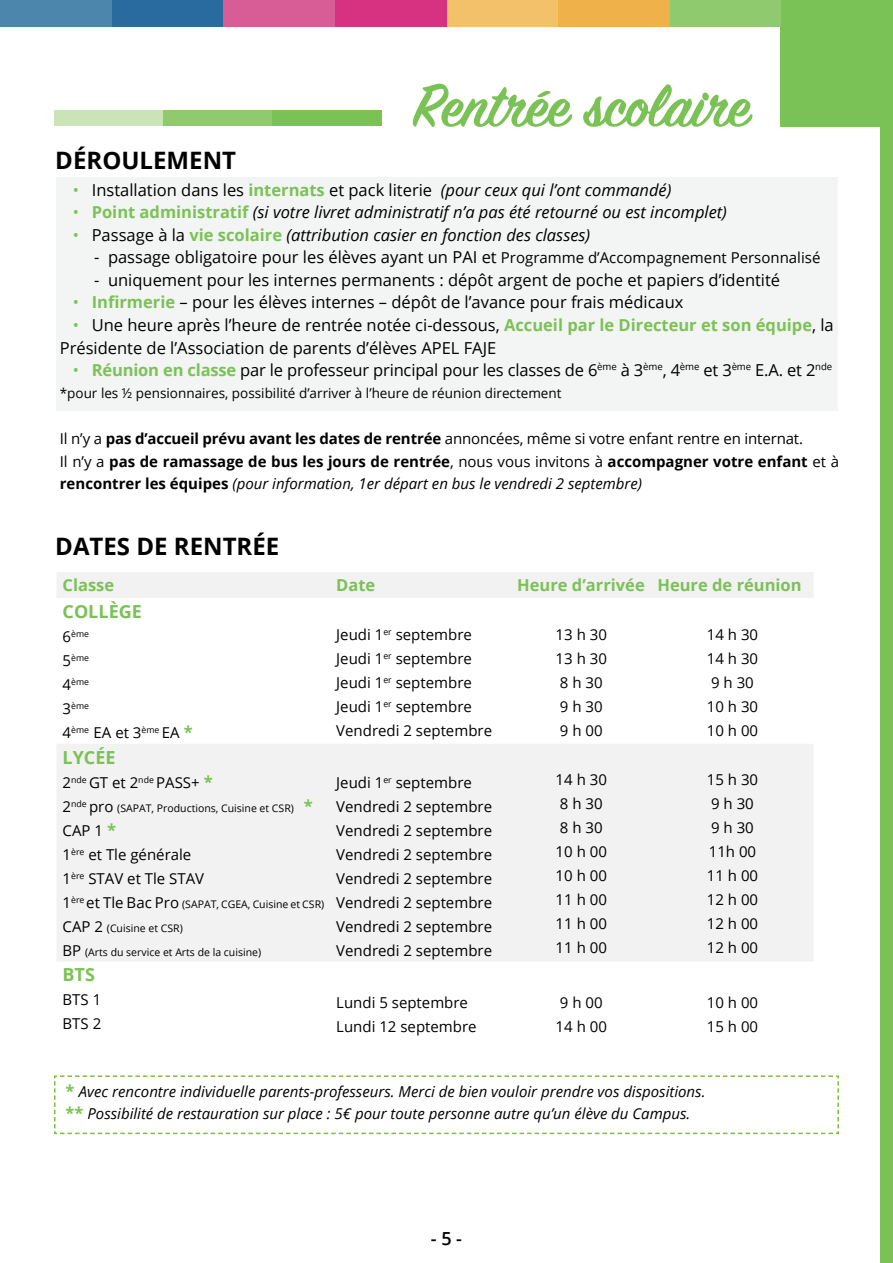
<style>
.page{position:relative;width:893px;height:1263px;background:#fff}
.page>*{position:absolute;margin:0;border:0;box-sizing:border-box;transform-origin:0 0}
.t1{font:600 67.5px "Sign Painter House Script";color:#7bc256}
.t2{font:700 24px "Open Sans";color:#000101}
.t3{font:700 18px "Open Sans";color:#7bc256}
.t4{font:600 18px "Open Sans";color:#000}
.t5{font:16.5px/22.5px "Open Sans";color:#000}
.t6{font:italic 16.5px "Open Sans";color:#000}
.t7{font:700 16.5px "Open Sans";color:#7bc256}
.t8{font:15px/24px "Open Sans";color:#000}
.t9{font:700 15px/22.5px "Open Sans";color:#000}
.t10{font:italic 15px/22.5px "Open Sans";color:#000}
.t11{font:13.5px "Open Sans";color:#000}
.t12{font:10.5px "Open Sans";color:#000}
.t13{font:8.7px "Open Sans";color:#000}
.s1{color:#7bc256}
.s2{font-weight:700;color:#7bc256}
.s3{font-style:italic}
.s4{font-style:normal;color:#7bc256}
.s5{font-weight:700;font-style:normal;color:#7bc256}
.s6{font-style:normal}
.s7{font-size:15px}
.s8{font-weight:400}
.s9{font-weight:400;font-style:italic}
.s10{font-weight:700;font-size:16.5px;color:#7bc256}
.s11{font-weight:700;font-style:normal;font-size:16.5px;color:#7bc256}
</style>
<div class="page">
<svg style="left:57px;top:572px;width:756px;height:389px;fill:#f2f2f2"></svg>
<div style="left:57px;top:177px;width:781px;height:234px;background:#f3f4f4"></div>
<svg style="left:54px;top:1075px;width:785px;height:60px"></svg>
<div style="left:781px;top:0;width:112px;height:126px;background:#7bc256"></div>
<div style="left:880px;top:111px;width:13px;height:1152px;background:#7bc256"></div>
<div style="left:112px;top:0;width:111px;height:26px;background:#296a9f"></div>
<div style="left:0;top:0;width:112px;height:26px;background:#4d86ad"></div>
<div style="left:670px;top:0;width:111px;height:26px;background:#90ca6f"></div>
<div style="left:558px;top:0;width:112px;height:26px;background:#efb24a"></div>
<div style="left:446px;top:0;width:112px;height:26px;background:#f3c16a"></div>
<div style="left:335px;top:0;width:111px;height:26px;background:#d63281"></div>
<div style="left:223px;top:0;width:112px;height:26px;background:#d85d96"></div>
<div style="left:54px;top:110px;width:109px;height:16px;background:#cae4b8"></div>
<div style="left:163px;top:110px;width:109px;height:16px;background:#90ca6f"></div>
<div style="left:272px;top:110px;width:110px;height:16px;background:#7bc256"></div>
<h2 class="t2" style="left:55px;top:143px;width:182px">DÉROULEMENT</h2>
<h1 class="t1" style="left:413px;top:65px;width:339px">Rentrée scolaire</h1>
<p class="t5" style="left:73px;top:178px;width:600px"><span class="s1">•</span> Installation dans les <span class="s2">internats</span> et pack literie <span class="s3">(pour ceux qui l’ont commandé)</span></p>
<p class="t6" style="left:73px;top:201px;width:656px"><span class="s4">•</span> <span class="s5">Point administratif</span> (si votre livret administratif n’a pas été retourné ou est incomplet)</p>
<p class="t6" style="left:73px;top:224px;width:519px"><span class="s4">•</span> <span class="s6">Passage à la</span> <span class="s5">vie scolaire</span> (attribution casier en fonction des classes)</p>
<p class="t5" style="left:94px;top:246px;width:728px">- passage obligatoire pour les élèves ayant un PAI et <span class="s7">Programme d’Accompagnement Personnalisé</span></p>
<p class="t5" style="left:94px;top:268px;width:688px">- uniquement pour les internes permanents : dépôt argent de poche et papiers d’identité</p>
<p class="t5" style="left:73px;top:291px;width:612px"><span class="s1">•</span> <span class="s2">Infirmerie</span> – pour les élèves internes – dépôt de l’avance pour frais médicaux</p>
<p class="t5" style="left:60px;top:313px;width:775px;text-indent:13px"><span class="s1">•</span> Une heure après l’heure de rentrée notée ci-dessous, <span class="s2">Accueil par le Directeur et son équipe</span>, la<br>Présidente de l’Association de parents d’élèves APEL FAJE</p>
<p class="t5" style="left:73px;top:358px;width:761px"><span class="s1">•</span> <span class="s2">Réunion en classe</span> par le professeur principal pour les classes de 6<sup>ème</sup> à 3<sup>ème</sup>, 4<sup>ème</sup> et 3<sup>ème</sup> E.A. et 2<sup>nde</sup></p>
<p class="t11" style="left:60px;top:384px;width:503px">*pour les ½ pensionnaires, possibilité d’arriver à l’heure de réunion directement</p>
<p class="t9" style="left:60px;top:427px;width:781px"><span class="s8">Il n’y a</span> pas d’accueil prévu avant les dates de rentrée <span class="s8">annoncées, même si votre enfant rentre en internat.<br>Il n’y a</span> pas de ramassage de bus les jours de rentrée<span class="s8">, nous vous invitons à</span> accompagner votre enfant <span class="s8">et à </span>rencontrer les équipes <span class="s9">(pour information, 1er départ en bus le vendredi 2 septembre)</span></p>
<h2 class="t2" style="left:55px;top:530px;width:225px">DATES DE RENTRÉE</h2>
<p class="t7" style="left:63px;top:573px;width:53px">Classe</p>
<p class="t7" style="left:336px;top:573px;width:41px">Date</p>
<p class="t7" style="left:517px;top:573px;width:286px">Heure d’arrivée Heure de réunion</p>
<p class="t3" style="left:63px;top:598px;width:81px">COLLÈGE</p>
<p class="t13" style="left:63px;top:628px;width:28px"><span class="s7">6</span>ème</p>
<p class="t13" style="left:63px;top:652px;width:28px"><span class="s7">5</span>ème</p>
<p class="t13" style="left:63px;top:676px;width:28px"><span class="s7">4</span>ème</p>
<p class="t13" style="left:63px;top:700px;width:28px"><span class="s7">3</span>ème</p>
<p class="t8" style="left:63px;top:720px;width:132px">4<sup>ème</sup> EA et 3<sup>ème</sup> EA <span class="s10">*</span></p>
<p class="t8" style="left:336px;top:622px;width:157px">Jeudi 1<sup>er</sup> septembre<br>Jeudi 1<sup>er</sup> septembre<br>Jeudi 1<sup>er</sup> septembre<br>Jeudi 1<sup>er</sup> septembre<br>Vendredi 2 septembre</p>
<p class="t8" style="left:556px;top:622px;width:53px">13 h 30<br>13 h 30<br>8 h 30<br>9 h 30<br>9 h 00</p>
<p class="t8" style="left:707px;top:622px;width:53px">14 h 30<br>14 h 30<br>9 h 30<br>10 h 30<br>10 h 00</p>
<p class="t3" style="left:63px;top:744px;width:55px">LYCÉE</p>
<p class="t8" style="left:63px;top:770px;width:152px">2<sup>nde</sup> GT et 2<sup>nde</sup> PASS+ <span class="s10">*</span></p>
<p class="t12" style="left:63px;top:801px;width:252px"><span class="s7">2</span><sup>nde</sup> <span class="s7">pro</span> (SAPAT, Productions, Cuisine et CSR) <span class="s10">*</span></p>
<p class="t8" style="left:63px;top:818px;width:143px">CAP 1 <span class="s10">*<br></span>1<sup>ère</sup> et Tle générale<br>1<sup>ère</sup> STAV et Tle STAV</p>
<p class="t12" style="left:63px;top:897px;width:263px"><span class="s7">1</span><sup>ère</sup> <span class="s7">et Tle Bac Pro</span> (SAPAT, CGEA, Cuisine et CSR)</p>
<p class="t12" style="left:63px;top:921px;width:122px"><span class="s7">CAP 2</span> (Cuisine et CSR)</p>
<p class="t12" style="left:63px;top:945px;width:200px"><span class="s7">BP</span> (Arts du service et Arts de la cuisine)</p>
<p class="t8" style="left:336px;top:770px;width:157px">Jeudi 1<sup>er</sup> septembre<br>Vendredi 2 septembre<br>Vendredi 2 septembre<br>Vendredi 2 septembre<br>Vendredi 2 septembre<br>Vendredi 2 septembre<br>Vendredi 2 septembre<br>Vendredi 2 septembre</p>
<p class="t8" style="left:556px;top:767px;width:53px">14 h 30<br>8 h 30<br>8 h 30<br>10 h 00<br>10 h 00<br>11 h 00<br>11 h 00<br>11 h 00</p>
<p class="t8" style="left:707px;top:767px;width:53px">15 h 30<br>9 h 30<br>9 h 30<br>11h 00<br>11 h 00<br>12 h 00<br>12 h 00<br>12 h 00</p>
<p class="t3" style="left:63px;top:962px;width:34px">BTS</p>
<p class="t8" style="left:63px;top:987px;width:40px">BTS 1<br>BTS 2</p>
<p class="t8" style="left:336px;top:990px;width:142px">Lundi 5 septembre<br>Lundi 12 septembre</p>
<p class="t8" style="left:556px;top:990px;width:53px">9 h 00<br>14 h 00</p>
<p class="t8" style="left:707px;top:990px;width:53px">10 h 00<br>15 h 00</p>
<p class="t10" style="left:66px;top:1079px;width:641px"><span class="s11">*</span> Avec rencontre individuelle parents-professeurs. Merci de bien vouloir prendre vos dispositions. <span class="s11">**</span> Possibilité de restauration sur place : 5€ pour toute personne autre qu’un élève du Campus.</p>
<p class="t4" style="left:431px;top:1226px;width:33px">- 5 -</p>
</div>
